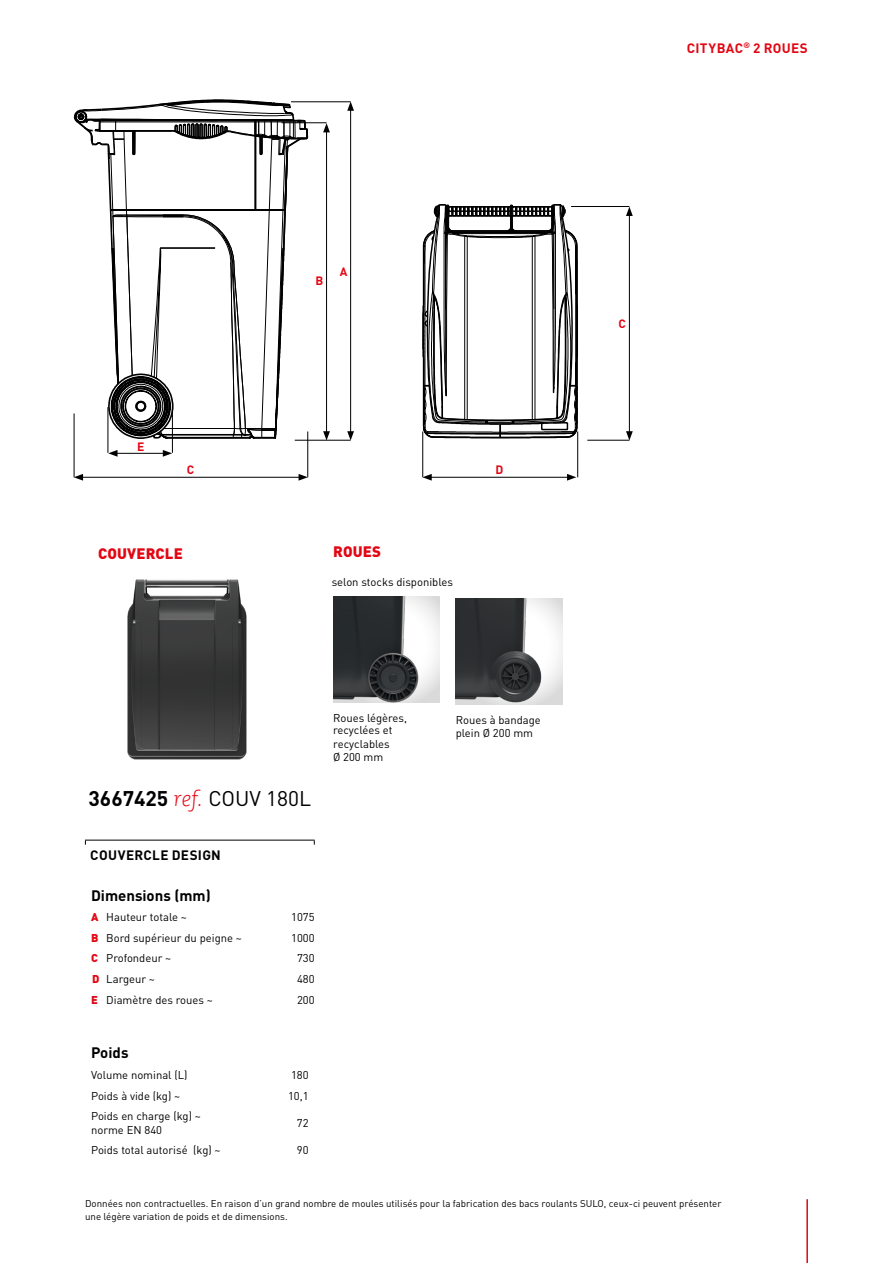
<style>
.page{position:relative;width:893px;height:1263px;background:#fff}
.page>*{position:absolute;margin:0;border:0;box-sizing:border-box;transform-origin:0 0}
.t1{font:21px "DIN Pro";color:#000}
.t2{font:700 15px "DIN Pro";color:#000}
.t3{font:900 15px "DIN Pro";letter-spacing:.01em;color:#e30613}
.t4{font:700 13.5px "DIN Pro";letter-spacing:.02em;color:#000}
.t5{font:700 13.5px "DIN Pro";letter-spacing:.025em;color:#e30613}
.t6{font:700 12px "DIN Pro";color:#e30613}
.t7{font:11.25px/13.5px "DIN Pro";color:#000}
.t8{font:9.75px/13.5px "DIN Pro";color:#000}
.s1{font-weight:700}
.s2{font-family:"Caecilia LT Pro 46";font-weight:300;font-style:italic;color:#e30613}
.s3{font-weight:900;color:#e30613}
</style>
<div class="page">
<hr style="left:806px;top:1199px;width:2px;height:64px;background:#e30613">
<svg style="left:73px;top:99px;width:237px;height:341px"></svg>
<hr style="left:577px;top:431px;width:1px;height:46px;background:#000">
<hr style="left:307px;top:431px;width:1px;height:46px;background:#000">
<hr style="left:571px;top:206px;width:58px;height:1px;background:#000">
<hr style="left:291px;top:101px;width:60px;height:1px;background:#000">
<hr style="left:281px;top:122px;width:46px;height:1px;background:#000">
<hr style="left:587px;top:440px;width:42px;height:1px;background:#000">
<hr style="left:295px;top:440px;width:56px;height:1px;background:#000">
<hr style="left:422px;top:431px;width:1px;height:46px;background:#000">
<hr style="left:429px;top:477px;width:140px;height:1px;background:#000">
<svg style="left:567px;top:474px;width:9px;height:7px"></svg>
<svg style="left:422px;top:474px;width:10px;height:7px"></svg>
<hr style="left:81px;top:477px;width:220px;height:1px;background:#000">
<svg style="left:299px;top:474px;width:9px;height:7px"></svg>
<svg style="left:74px;top:474px;width:9px;height:7px"></svg>
<hr style="left:115px;top:453px;width:50px;height:1px;background:#000">
<svg style="left:163px;top:450px;width:9px;height:7px"></svg>
<svg style="left:108px;top:450px;width:10px;height:7px"></svg>
<hr style="left:629px;top:214px;width:1px;height:220px;background:#000">
<svg style="left:626px;top:207px;width:7px;height:9px"></svg>
<svg style="left:626px;top:431px;width:7px;height:9px"></svg>
<hr style="left:350px;top:108px;width:1px;height:326px;background:#000">
<svg style="left:347px;top:101px;width:7px;height:10px"></svg>
<svg style="left:347px;top:431px;width:7px;height:9px"></svg>
<hr style="left:326px;top:130px;width:1px;height:304px;background:#000">
<svg style="left:323px;top:123px;width:7px;height:9px"></svg>
<svg style="left:323px;top:431px;width:7px;height:9px"></svg>
<hr style="left:74px;top:413px;width:1px;height:64px;background:#000">
<hr style="left:108px;top:407px;width:1px;height:46px;background:#000">
<hr style="left:172px;top:407px;width:1px;height:46px;background:#000">
<img style="left:127px;top:579px;width:120px;height:181px">
<svg style="left:422px;top:204px;width:157px;height:235px"></svg>
<hr style="left:85px;top:840px;width:230px;height:1px;background:#000">
<svg style="left:419px;top:597px;width:20px;height:106px"></svg>
<img style="left:333px;top:597px;width:86px;height:106px">
<svg style="left:456px;top:598px;width:106px;height:107px"></svg>
<img style="left:456px;top:598px;width:85px;height:105px">
<p class="t5" style="left:687px;top:39px;width:123px">CITYBAC<sup>®</sup> 2 ROUES</p>
<p class="t6" style="left:316px;top:273px;width:9px">B</p>
<p class="t6" style="left:340px;top:263px;width:9px">A</p>
<p class="t6" style="left:137px;top:439px;width:9px">E</p>
<p class="t6" style="left:187px;top:461px;width:9px">C</p>
<p class="t6" style="left:495px;top:461px;width:9px">D</p>
<h2 class="t3" style="left:98px;top:543px;width:86px">COUVERCLE</h2>
<h2 class="t3" style="left:333px;top:541px;width:49px">ROUES</h2>
<p class="t7" style="left:332px;top:574px;width:123px">selon stocks disponibles</p>
<h1 class="t1" style="left:89px;top:782px;width:224px"><span class="s1">3667425</span> <span class="s2">ref.</span> COUV 180L</h1>
<p class="t4" style="left:90px;top:846px;width:132px">COUVERCLE DESIGN</p>
<h2 class="t2" style="left:91px;top:885px;width:121px">Dimensions (mm)</h2>
<p class="t7" style="left:91px;top:910px;width:97px"><span class="s3">A</span> Hauteur totale ~</p>
<p class="t7" style="left:291px;top:910px;width:25px">1075</p>
<p class="t7" style="left:91px;top:930px;width:152px"><span class="s3">B</span> Bord supérieur du peigne ~</p>
<p class="t7" style="left:291px;top:930px;width:25px">1000</p>
<p class="t7" style="left:91px;top:951px;width:82px"><span class="s3">C</span> Profondeur ~</p>
<p class="t7" style="left:297px;top:951px;width:19px">730</p>
<p class="t7" style="left:92px;top:972px;width:65px"><span class="s3">D</span> Largeur ~</p>
<p class="t7" style="left:297px;top:972px;width:19px">480</p>
<p class="t7" style="left:91px;top:992px;width:123px"><span class="s3">E</span> Diamètre des roues ~</p>
<p class="t7" style="left:297px;top:992px;width:19px">200</p>
<h2 class="t2" style="left:91px;top:1043px;width:39px">Poids</h2>
<p class="t7" style="left:91px;top:1068px;width:98px">Volume nominal (L)</p>
<p class="t7" style="left:291px;top:1068px;width:19px">180</p>
<p class="t7" style="left:91px;top:1088px;width:91px">Poids à vide (kg) ~</p>
<p class="t7" style="left:288px;top:1088px;width:22px">10,1</p>
<p class="t7" style="left:91px;top:1109px;width:111px">Poids en charge (kg) ~ norme EN 840</p>
<p class="t7" style="left:297px;top:1116px;width:13px">72</p>
<p class="t7" style="left:91px;top:1143px;width:131px">Poids total autorisé (kg) ~</p>
<p class="t7" style="left:297px;top:1143px;width:13px">90</p>
<p class="t7" style="left:333px;top:712px;width:75px;line-height:12px">Roues légères, recyclées et</p>
<p class="t7" style="left:333px;top:736px;width:58px">recyclables<br>Ø 200 mm</p>
<p class="t7" style="left:456px;top:713px;width:87px">Roues à bandage plein Ø 200 mm</p>
<p class="t6" style="left:618px;top:316px;width:9px">C</p>
<p class="t8" style="left:85px;top:1196px;width:638px">Données non contractuelles. En raison d’un grand nombre de moules utilisés pour la fabrication des bacs roulants SULO, ceux-ci peuvent présenter une légère variation de poids et de dimensions.</p>
</div>
